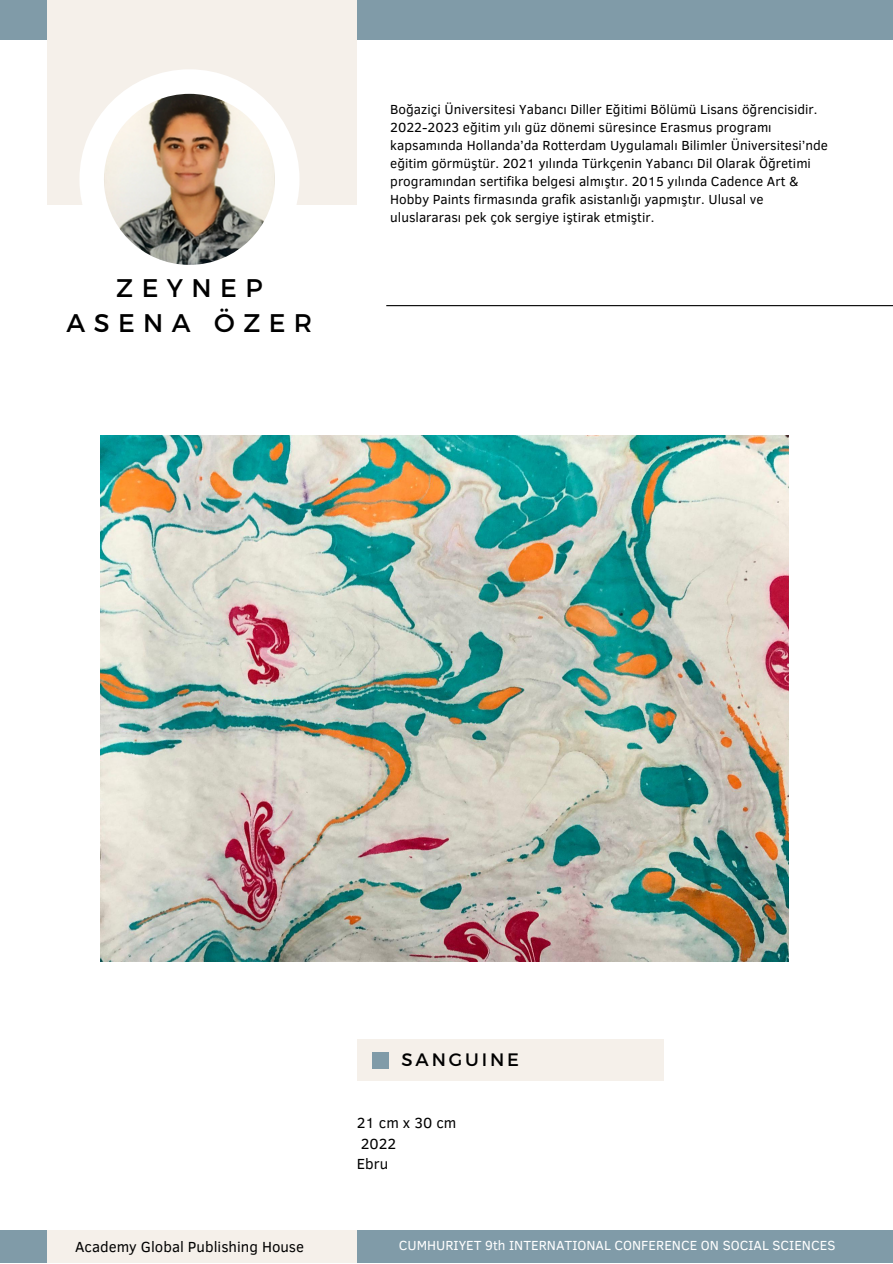
<style>
.page{position:relative;width:893px;height:1264px;background:#fff}
.page>*{position:absolute;margin:0;border:0;box-sizing:border-box;transform-origin:0 0}
.t1{font:25.5px/34.8px "Montserrat";letter-spacing:.33em;color:#000;text-align:center}
.t2{font:18px "Montserrat";letter-spacing:.16em;color:#000}
.t3{font:15px "Clear Sans";color:#000}
.t4{font:13.5px/18px "Clear Sans";color:#000}
.t5{font:13.5px "Clear Sans";color:#fff}
</style>
<div class="page">
<div style="left:0;top:1230px;width:892px;height:32px;background:#809ba8"></div>
<div style="left:0;top:0;width:892px;height:40px;background:#809ba8"></div>
<div style="left:47px;top:1230px;width:310px;height:32px;background:#f5f0ea"></div>
<div style="left:47px;top:0;width:310px;height:205px;background:#f5f0ea"></div>
<div style="left:79px;top:69px;width:220px;height:220px;background:#fff;border-radius:50%"></div>
<img style="left:104px;top:94px;width:171px;height:171px;border-radius:50%">
<hr style="left:386px;top:305px;width:506px;height:1px;background:#000">
<div style="left:357px;top:1038px;width:306px;height:42px;background:#f5f0ea"></div>
<div style="left:372px;top:1052px;width:16px;height:16px;background:#809ba8"></div>
<img style="left:101px;top:436px;width:687px;height:525px">
<p class="t1" style="left:67px;top:269px;width:247px">ZEYNEP<br>ASENA ÖZER</p>
<p class="t4" style="left:390px;top:100px;width:439px">Boğaziçi Üniversitesi Yabancı Diller Eğitimi Bölümü Lisans öğrencisidir.<br>2022-2023 eğitim yılı güz dönemi süresince Erasmus programı kapsamında Hollanda’da Rotterdam Uygulamalı Bilimler Üniversitesi’nde eğitim görmüştür. 2021 yılında Türkçenin Yabancı Dil Olarak Öğretimi programından sertifika belgesi almıştır. 2015 yılında Cadence Art &amp; Hobby Paints firmasında grafik asistanlığı yapmıştır. Ulusal ve uluslararası pek çok sergiye iştirak etmiştir.</p>
<p class="t2" style="left:401px;top:1047px;width:119px">SANGUINE</p>
<p class="t3" style="left:357px;top:1112px;width:101px">21 cm x 30 cm</p>
<p class="t3" style="left:361px;top:1132px;width:37px">2022</p>
<p class="t3" style="left:357px;top:1152px;width:33px">Ebru</p>
<p class="t3" style="left:75px;top:1235px;width:230px">Academy Global Publishing House</p>
<p class="t5" style="left:399px;top:1235px;width:438px">CUMHURIYET 9th INTERNATIONAL CONFERENCE ON SOCIAL SCIENCES</p>
</div>
